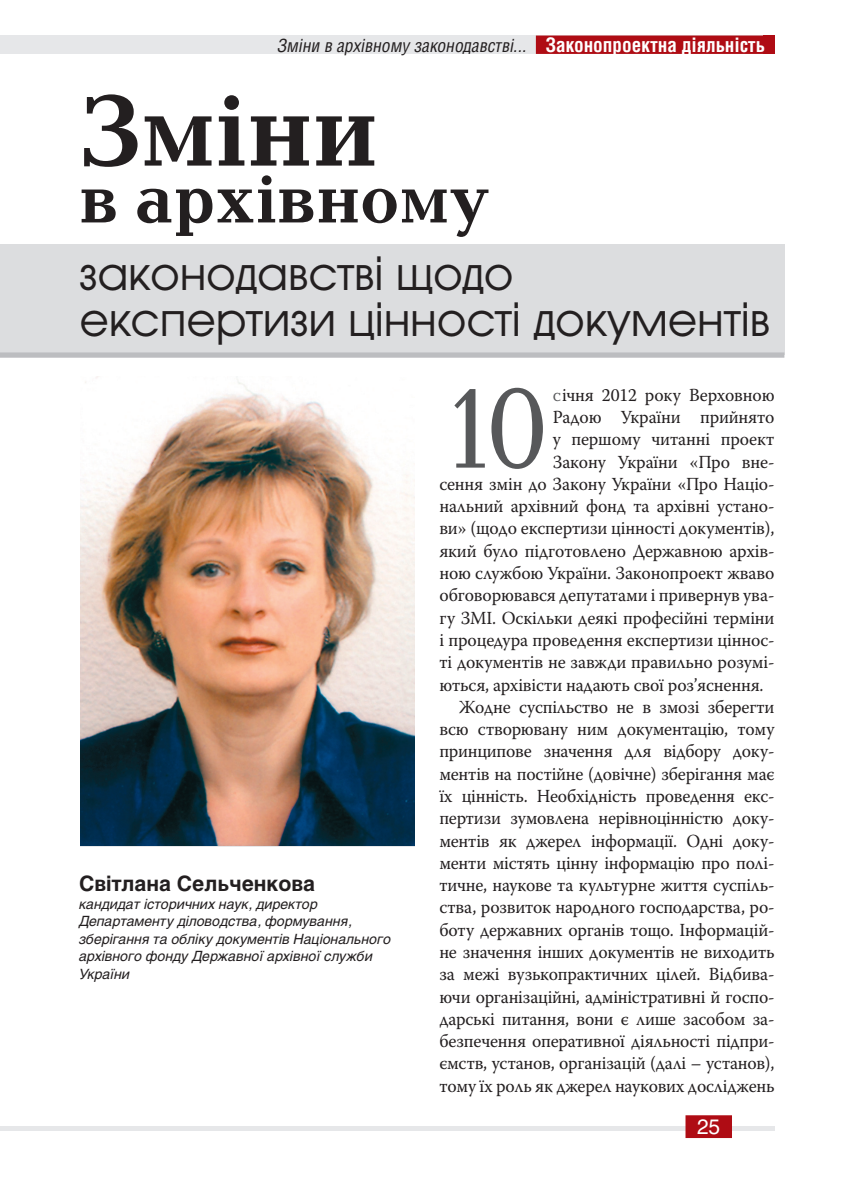
<style>
.page{position:relative;width:844px;height:1191px;background:#fff}
.page>*{position:absolute;margin:0;border:0;box-sizing:border-box;transform-origin:0 0}
.Body_DropCap{font:117.42px "Baltica C";color:#57585a;scale:.96 1}
.Head_Big{font:700 104.65px "Baltica C";color:#231f20}
.Head_Big-2{font:700 70px "Baltica C";color:#231f20}
.Head_Small{font:45.5px/45.5px "AG Avalanche C";letter-spacing:-.005em;color:#231f20}
.Author{font:700 21px "Helios C";color:#231f20}
.t1{font:21px "AG Letterica C";color:#fff}
.Body{font:18.38px/22.2px "Warnock Pro";letter-spacing:-.015em;color:#231f20;text-align:justify;scale:.96 1}
.Body_DropCap-2{font:18.38px "Warnock Pro";letter-spacing:-.01em;color:#231f20;scale:.96 1}
.t2{font:italic 17.5px "AG Letterica Condensed C";color:#231f20}
.Author-2{font:italic 14px/17.5px "Helios C";color:#231f20}
.s1{font-weight:700;font-style:normal;font-size:19.25px;color:#fff}
.s2{font-family:"Baltica C";font-size:17.5px;color:#57585a}
</style>
<div class="page">
<div style="left:0;top:36px;width:774px;height:18px;background:#e6e7e9"></div>
<div style="left:762px;top:36px;width:12px;height:18px;background:#af0c14"></div>
<div style="left:0;top:1125px;width:774px;height:5px;background:#e6e7e9"></div>
<div style="left:685px;top:1115px;width:46px;height:23px;background:#af0c14"></div>
<div style="left:535px;top:36px;width:229px;height:18px;background:#af0c14"></div>
<div style="left:0;top:245px;width:784px;height:110px;background:#dcdddf"></div>
<div style="left:0;top:352px;width:784px;height:6px;background:#bcbdc0"></div>
<img style="left:80px;top:376px;width:334px;height:470px">
<p class="t2" style="left:277px;top:35px;width:488px">Зміни в архівному законодавстві... <span class="s1">Законопроектна діяльність</span></p>
<p class="Head_Big" style="left:79px;top:75px;width:300px">Зміни</p>
<p class="Head_Big-2" style="left:79px;top:162px;width:412px">в архівному</p>
<p class="Head_Small" style="left:79px;top:250px;width:692px">законодавстві щодо експертизи цінності документів</p>
<p class="Author" style="left:79px;top:871px;width:237px">Світлана Сельченкова</p>
<p class="Author-2" style="left:79px;top:894px;width:313px">кандидат історичних наук, директор Департаменту діловодства, формування, зберігання та обліку документів Національного архівного фонду Державної архівної служби України</p>
<p class="Body_DropCap" style="left:439px;top:367px;width:114px">10</p>
<p class="Body_DropCap-2" style="left:552px;top:384px;width:232px"><span class="s2">с</span>ічня 2012 року Верховною</p>
<p class="Body_DropCap-2" style="left:552px;top:406px;width:232px">Радою України прийнято</p>
<p class="Body_DropCap-2" style="left:552px;top:428px;width:232px">у першому читанні проект</p>
<p class="Body_DropCap-2" style="left:552px;top:450px;width:232px">Закону України «Про вне-</p>
<p class="Body_DropCap-2" style="left:439px;top:473px;width:350px">сення змін до Закону України «Про Націо-</p>
<p class="Body_DropCap-2" style="left:439px;top:495px;width:350px">нальний архівний фонд та архівні устано-</p>
<p class="Body_DropCap-2" style="left:439px;top:517px;width:350px">ви» (щодо експертизи цінності документів),</p>
<p class="Body_DropCap-2" style="left:439px;top:539px;width:350px">який було підготовлено Державною архів-</p>
<p class="Body_DropCap-2" style="left:439px;top:562px;width:350px">ною службою України. Законопроект жваво</p>
<p class="Body_DropCap-2" style="left:439px;top:584px;width:350px">обговорювався депутатами і привернув ува-</p>
<p class="Body_DropCap-2" style="left:439px;top:606px;width:350px">гу ЗМІ. Оскільки деякі професійні терміни</p>
<p class="Body_DropCap-2" style="left:439px;top:629px;width:350px">і процедура проведення експертизи ціннос-</p>
<p class="Body_DropCap-2" style="left:439px;top:651px;width:350px">ті документів не завжди правильно розумі-</p>
<p class="Body_DropCap-2" style="left:439px;top:673px;width:339px">ються, архівісти надають свої роз’яснення.</p>
<p class="Body" style="left:439px;top:695px;width:350px;text-indent:20px">Жодне суспільство не в змозі зберегти всю створювану ним документацію, тому принципове значення для відбору доку&shy;ментів на постійне (довічне) зберігання має їх цінність. Необхідність проведення екс&shy;пертизи зумовлена нерівноцінністю доку&shy;ментів як джерел інформації. Одні доку&shy;менти містять цінну інформацію про полі&shy;тичне, наукове та культурне життя суспіль&shy;ства, розвиток народного господарства, ро&shy;боту державних органів тощо. Інформацій&shy;не значення інших документів не виходить за межі вузькопрактичних цілей. Відбива&shy;ючи організаційні, адміністративні й госпо&shy;дарські питання, вони є лише засобом за&shy;безпечення оперативної діяльності підпри&shy;ємств, установ, організацій (далі – установ), тому їх роль як джерел наукових досліджень</p>
<p class="t1" style="left:697px;top:1114px;width:25px">25</p>
</div>
